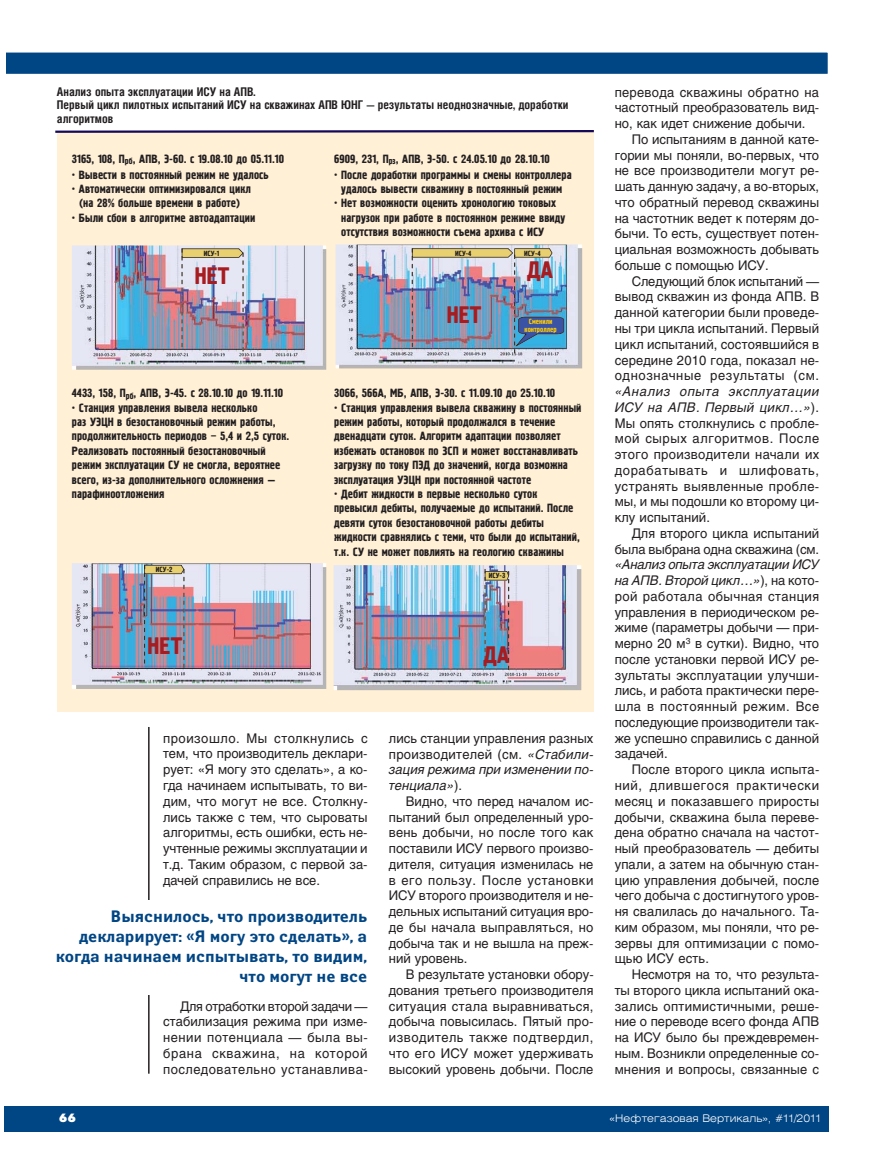
<style>
.page{position:relative;width:893px;height:1170px;background:#fff}
.page>*{position:absolute;margin:0;border:0;box-sizing:border-box;transform-origin:0 0}
.t1{font:24px "Pollock C1";color:#a71c20}
.t2{font:700 16.5px/19.8px "Yanus C";color:#004584;text-align:right}
.t3{font:13.2px/15.8px "Helios";color:#231f20;text-align:justify}
.t4{font:12px/14.4px "Pollock C1";color:#231f20}
.t5{font:700 12px/13.5px "Helios Cond";color:#231f20}
.t6{font:12px "Futura Futuris XC";color:#fff}
.t7{font:300 10.5px "Helios Ext";color:#fff}
.t8{font:7.5px "Pollock C1";color:#231f20}
.t9{font:7.5px/7.5px "Pollock C1";color:#ffcb04;text-align:center}
.s1{font-style:italic}
</style>
<div class="page">
<div style="left:4px;top:1106px;width:825px;height:25px;background:#004584"></div>
<div style="left:6px;top:53px;width:822px;height:21px;background:#004584"></div>
<div style="left:4px;top:51px;width:825px;height:24px;border:2px solid #fff"></div>
<hr style="left:148px;top:727px;width:2px;height:346px;background:#231f20">
<div style="left:57px;top:118px;width:537px;height:593px;background:#fff0d6"></div>
<img style="left:72px;top:563px;width:254px;height:126px">
<img style="left:72px;top:245px;width:254px;height:125px">
<img style="left:336px;top:244px;width:246px;height:124px">
<svg style="left:516px;top:316px;width:48px;height:30px"></svg>
<img style="left:334px;top:565px;width:247px;height:125px">
<img style="left:181px;top:258px;width:2px;height:89px">
<img style="left:242px;top:252px;width:2px;height:99px">
<svg style="left:181px;top:248px;width:62px;height:10px"></svg>
<img style="left:412px;top:257px;width:1px;height:90px">
<img style="left:144px;top:574px;width:1px;height:89px">
<img style="left:183px;top:574px;width:1px;height:94px">
<svg style="left:144px;top:564px;width:40px;height:10px"></svg>
<img style="left:514px;top:257px;width:1px;height:96px">
<svg style="left:412px;top:248px;width:140px;height:9px"></svg>
<img style="left:484px;top:580px;width:2px;height:88px">
<img style="left:508px;top:580px;width:1px;height:90px">
<svg style="left:484px;top:569px;width:25px;height:11px"></svg>
<div style="left:57px;top:81px;width:537px;height:50px;background:#fff"></div>
<svg style="left:55px;top:130px;width:539px;height:3px;background:#4e427b"></svg>
<div style="left:55px;top:900px;width:312px;height:94px;background:#fff"></div>
<p class="t5" style="left:57px;top:86px;width:513px">Анализ опыта эксплуатации ИСУ на АПВ.<br>Первый цикл пилотных испытаний ИСУ на скважинах АПВ ЮНГ — результаты неоднозначные, доработки алгоритмов</p>
<p class="t4" style="left:72px;top:151px;width:214px">3165, 108, П<sub>рб</sub>, АПВ, Э-60. с 19.08.10 до 05.11.10</p>
<p class="t4" style="left:72px;top:167px;width:198px">• Вывести в постоянный режим не удалось</p>
<p class="t4" style="left:72px;top:182px;width:181px;text-align:center">• Автоматически оптимизировался цикл (на 28% больше времени в работе)</p>
<p class="t4" style="left:72px;top:210px;width:185px">• Были сбои в алгоритме автоадаптации</p>
<p class="t4" style="left:334px;top:151px;width:217px">6909, 231, П<sub>рз</sub>, АПВ, Э-50. с 24.05.10 до 28.10.10</p>
<p class="t4" style="left:334px;top:167px;width:239px;text-align:center">• После доработки программы и смены контроллера удалось вывести скважину в постоянный режим</p>
<p class="t4" style="left:341px;top:196px;width:226px;text-indent:-7px">• Нет возможности оценить хронологию токовых нагрузок при работе в постоянном режиме ввиду отсутствия возможности съема архива с ИСУ</p>
<p class="t8" style="left:204px;top:249px;width:17px">ИСУ-1</p>
<p class="t8" style="left:455px;top:249px;width:18px">ИСУ-4</p>
<p class="t8" style="left:524px;top:249px;width:18px">ИСУ-4</p>
<h1 class="t1" style="left:195px;top:262px;width:36px">НЕТ</h1>
<p class="t4" style="left:72px;top:386px;width:213px">4433, 158, П<sub>рб</sub>, АПВ, Э-45. с 28.10.10 до 19.11.10</p>
<p class="t4" style="left:72px;top:400px;width:219px">• Станция управления вывела несколько<br>раз УЭЦН в безостановочный режим работы, продолжительность периодов – 5,4 и 2,5 суток.<br>Реализовать постоянный безостановочный режим эксплуатации СУ не смогла, вероятнее всего, из-за дополнительного осложнения — парафиноотложения</p>
<p class="t8" style="left:156px;top:565px;width:18px">ИСУ-2</p>
<h1 class="t1" style="left:147px;top:632px;width:36px">НЕТ</h1>
<h1 class="t1" style="left:447px;top:300px;width:36px">НЕТ</h1>
<h1 class="t1" style="left:527px;top:256px;width:27px">ДА</h1>
<p class="t9" style="left:524px;top:318px;width:34px">Сменили контроллер</p>
<p class="t4" style="left:334px;top:386px;width:223px">3066, 566А, МБ, АПВ, Э-30. с 11.09.10 до 25.10.10</p>
<p class="t4" style="left:334px;top:400px;width:249px">• Станция управления вывела скважину в постоянный режим работы, который продолжался в течение двенадцати суток. Алгоритм адаптации позволяет избежать остановок по ЗСП и может восстанавливать загрузку по току ПЭД до значений, когда возможна эксплуатация УЭЦН при постоянной частоте</p>
<p class="t4" style="left:334px;top:486px;width:247px">• Дебит жидкости в первые несколько суток превысил дебиты, получаемые до испытаний. После девяти суток безостановочной работы дебиты жидкости сравнялись с теми, что были до испытаний, т.к. СУ не может повлиять на геологию скважины</p>
<p class="t8" style="left:489px;top:571px;width:18px">ИСУ-3</p>
<h1 class="t1" style="left:484px;top:640px;width:27px">ДА</h1>
<p class="t3" style="left:163px;top:731px;width:206px">произошло. Мы столкнулись с тем, что производитель деклари&shy;рует: «Я могу это сделать», а ко&shy;гда начинаем испытывать, то ви&shy;дим, что могут не все. Столкну&shy;лись также с тем, что сыроваты алгоритмы, есть ошибки, есть не&shy;учтенные режимы эксплуатации и т.д. Таким образом, с первой за&shy;дачей справились не все.</p>
<p class="t2" style="left:56px;top:907px;width:313px">Выяснилось, что производитель декларирует: «Я могу это сделать», а когда начинаем испытывать, то видим, что могут не все</p>
<p class="t6" style="left:59px;top:1113px;width:18px">66</p>
<p class="t3" style="left:163px;top:999px;width:206px;text-indent:17px">Для отработки второй задачи — стабилизация режима при изме&shy;нении потенциала — была вы&shy;брана скважина, на которой последовательно устанавлива-</p>
<p class="t3" style="left:389px;top:731px;width:206px">лись станции управления разных производителей (см. <span class="s1">«Стабили&shy;зация режима при изменении по&shy;тенциала»</span>).</p>
<p class="t3" style="left:389px;top:794px;width:206px;text-indent:17px">Видно, что перед началом ис&shy;пытаний был определенный уро&shy;вень добычи, но после того как поставили ИСУ первого произво&shy;дителя, ситуация изменилась не в его пользу. После установки ИСУ второго производителя и не&shy;дельных испытаний ситуация вро&shy;де бы начала выправляться, но добыча так и не вышла на преж&shy;ний уровень.</p>
<p class="t3" style="left:389px;top:967px;width:206px;text-indent:17px">В результате установки обору&shy;дования третьего производителя ситуация стала выравниваться, добыча повысилась. Пятый про&shy;изводитель также подтвердил, что его ИСУ может удерживать высокий уровень добычи. После</p>
<p class="t3" style="left:615px;top:85px;width:206px">перевода скважины обратно на частотный преобразователь вид&shy;но, как идет снижение добычи.</p>
<p class="t3" style="left:615px;top:133px;width:206px;text-indent:17px">По испытаниям в данной кате&shy;гории мы поняли, во-первых, что не все производители могут ре&shy;шать данную задачу, а во-вторых, что обратный перевод скважины на частотник ведет к потерям до&shy;бычи. То есть, существует потен&shy;циальная возможность добывать больше с помощью ИСУ.</p>
<p class="t3" style="left:615px;top:274px;width:206px;text-indent:17px">Следующий блок испытаний — вывод скважин из фонда АПВ. В данной категории были проведе&shy;ны три цикла испытаний. Первый цикл испытаний, состоявшийся в середине 2010 года, показал не&shy;однозначные результаты (см.</p>
<p class="t3" style="left:615px;top:385px;width:206px"><span class="s1">«Анализ опыта эксплуатации ИСУ на АПВ. Первый цикл…»</span>).<br>Мы опять столкнулись с пробле&shy;мой сырых алгоритмов. После этого производители начали их дорабатывать и шлифовать, устранять выявленные пробле&shy;мы, и мы подошли ко второму ци&shy;клу испытаний.</p>
<p class="t3" style="left:615px;top:526px;width:206px;text-align:right">Для второго цикла испытаний была выбрана одна скважина (см.</p>
<p class="t3" style="left:615px;top:558px;width:206px"><span class="s1">«Анализ опыта эксплуатации ИСУ на АПВ. Второй цикл…»</span>), на кото&shy;рой работала обычная станция управления в периодическом ре&shy;жиме (параметры добычи — при&shy;мерно 20 м<sup>3</sup> в сутки). Видно, что после установки первой ИСУ ре&shy;зультаты эксплуатации улучши&shy;лись, и работа практически пере&shy;шла в постоянный режим. Все последующие производители так&shy;же успешно справились с данной задачей.</p>
<p class="t3" style="left:615px;top:763px;width:206px;text-indent:17px">После второго цикла испыта&shy;ний, длившегося практически месяц и показавшего приросты добычи, скважина была переве&shy;дена обратно сначала на частот&shy;ный преобразователь — дебиты упали, а затем на обычную стан&shy;цию управления добычей, после чего добыча с достигнутого уров&shy;ня свалилась до начального. Та&shy;ким образом, мы поняли, что ре&shy;зервы для оптимизации с помо&shy;щью ИСУ есть.</p>
<p class="t3" style="left:615px;top:967px;width:206px;text-indent:17px">Несмотря на то, что результа&shy;ты второго цикла испытаний ока&shy;зались оптимистичными, реше&shy;ние о переводе всего фонда АПВ на ИСУ было бы преждевремен&shy;ным. Возникли определенные со&shy;мнения и вопросы, связанные с</p>
<p class="t7" style="left:610px;top:1113px;width:213px">«Нефтегазовая Вертикаль», #11/2011</p>
</div>
